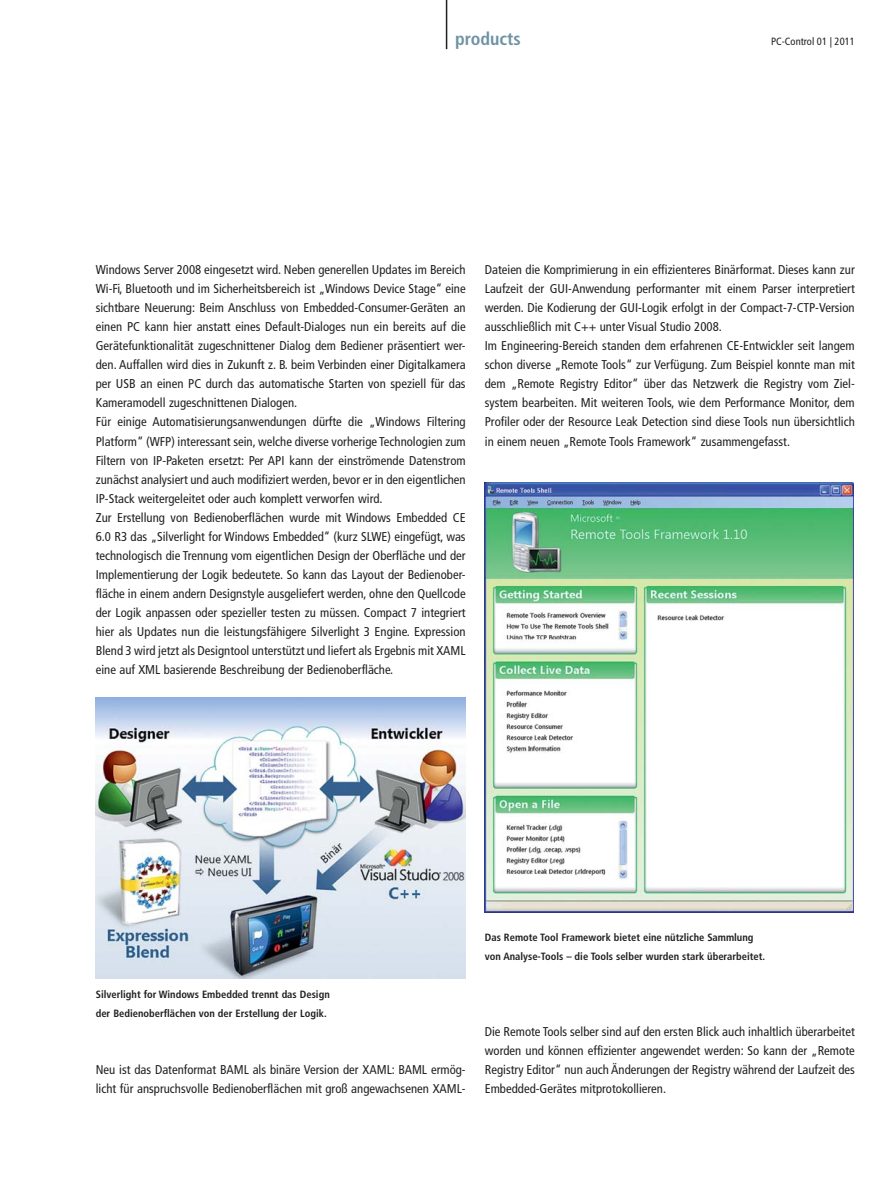
<style>
.page{position:relative;width:893px;height:1191px;background:#fff}
.page>*{position:absolute;margin:0;border:0;box-sizing:border-box;transform-origin:0 0}
.t1{font:700 condensed 18px "Frutiger LT Pro";color:#6f93a4}
.t2{font:condensed 12.75px/19px "Frutiger LT Pro";color:#231f20}
.t3{font:700 condensed 10.5px/19px "Frutiger LT Pro";color:#231f20}
.t4{font:condensed 10.5px "Frutiger LT Pro";color:#231f20}
</style>
<div class="page">
<hr style="left:446px;top:0;width:1px;height:49px;background:#231f20">
<img style="left:96px;top:698px;width:370px;height:281px">
<img style="left:485px;top:483px;width:369px;height:429px">
<h1 class="t1" style="left:455px;top:33px;width:67px">products</h1>
<p class="t4" style="left:771px;top:38px;width:85px">PC-Control 01 | 2011</p>
<p class="t2" style="left:96px;top:261px;width:371px">Windows Server 2008 eingesetzt wird. Neben generellen Updates im Bereich Wi-Fi, Bluetooth und im Sicherheitsbereich ist „Windows Device Stage“ eine sichtbare Neuerung: Beim Anschluss von Embedded-Consumer-Geräten an einen PC kann hier anstatt eines Default-Dialoges nun ein bereits auf die Gerätefunktionalität zugeschnittener Dialog dem Bediener präsentiert wer&shy;den. Auffallen wird dies in Zukunft z. B. beim Verbinden einer Digitalkamera per USB an einen PC durch das automatische Starten von speziell für das Kameramodell zugeschnittenen Dialogen.<br>Für einige Automatisierungsanwendungen dürfte die „Windows Filtering Platform“ (WFP) interessant sein, welche diverse vorherige Technologien zum Filtern von IP-Paketen ersetzt: Per API kann der einströmende Datenstrom zunächst analysiert und auch modifiziert werden, bevor er in den eigentlichen IP-Stack weitergeleitet oder auch komplett verworfen wird.<br>Zur Erstellung von Bedienoberflächen wurde mit Windows Embedded CE 6.0 R3 das „Silverlight for Windows Embedded“ (kurz SLWE) eingefügt, was technologisch die Trennung vom eigentlichen Design der Oberfläche und der Implementierung der Logik bedeutete. So kann das Layout der Bedienober&shy;fläche in einem andern Designstyle ausgeliefert werden, ohne den Quellcode der Logik anpassen oder spezieller testen zu müssen. Compact 7 integriert hier als Updates nun die leistungsfähigere Silverlight 3 Engine. Expression Blend 3 wird jetzt als Designtool unterstützt und liefert als Ergebnis mit XAML eine auf XML basierende Beschreibung der Bedienoberfläche.</p>
<p class="t2" style="left:485px;top:261px;width:371px">Dateien die Komprimierung in ein effizienteres Binärformat. Dieses kann zur Laufzeit der GUI-Anwendung performanter mit einem Parser interpretiert werden. Die Kodierung der GUI-Logik erfolgt in der Compact-7-CTP-Version ausschließlich mit C++ unter Visual Studio 2008.<br>Im Engineering-Bereich standen dem erfahrenen CE-Entwickler seit langem schon diverse „Remote Tools“ zur Verfügung. Zum Beispiel konnte man mit dem „Remote Registry Editor“ über das Netzwerk die Registry vom Ziel&shy;system bearbeiten. Mit weiteren Tools, wie dem Performance Monitor, dem Profiler oder der Resource Leak Detection sind diese Tools nun übersichtlich in einem neuen „Remote Tools Framework“ zusammengefasst.</p>
<p class="t3" style="left:96px;top:986px;width:236px">Silverlight for Windows Embedded trennt das Design der Bedienoberflächen von der Erstellung der Logik.</p>
<p class="t2" style="left:96px;top:1062px;width:371px">Neu ist das Datenformat BAML als binäre Version der XAML: BAML ermög&shy;licht für anspruchsvolle Bedienoberflächen mit groß angewachsenen XAML-</p>
<p class="t3" style="left:485px;top:929px;width:282px">Das Remote Tool Framework bietet eine nützliche Sammlung von Analyse-Tools – die Tools selber wurden stark überarbeitet.</p>
<p class="t2" style="left:485px;top:1023px;width:371px;text-align:justify">Die Remote Tools selber sind auf den ersten Blick auch inhaltlich überarbeitet worden und können effizienter angewendet werden: So kann der „Remote Registry Editor“ nun auch Änderungen der Registry während der Laufzeit des Embedded-Gerätes mitprotokollieren.</p>
</div>
